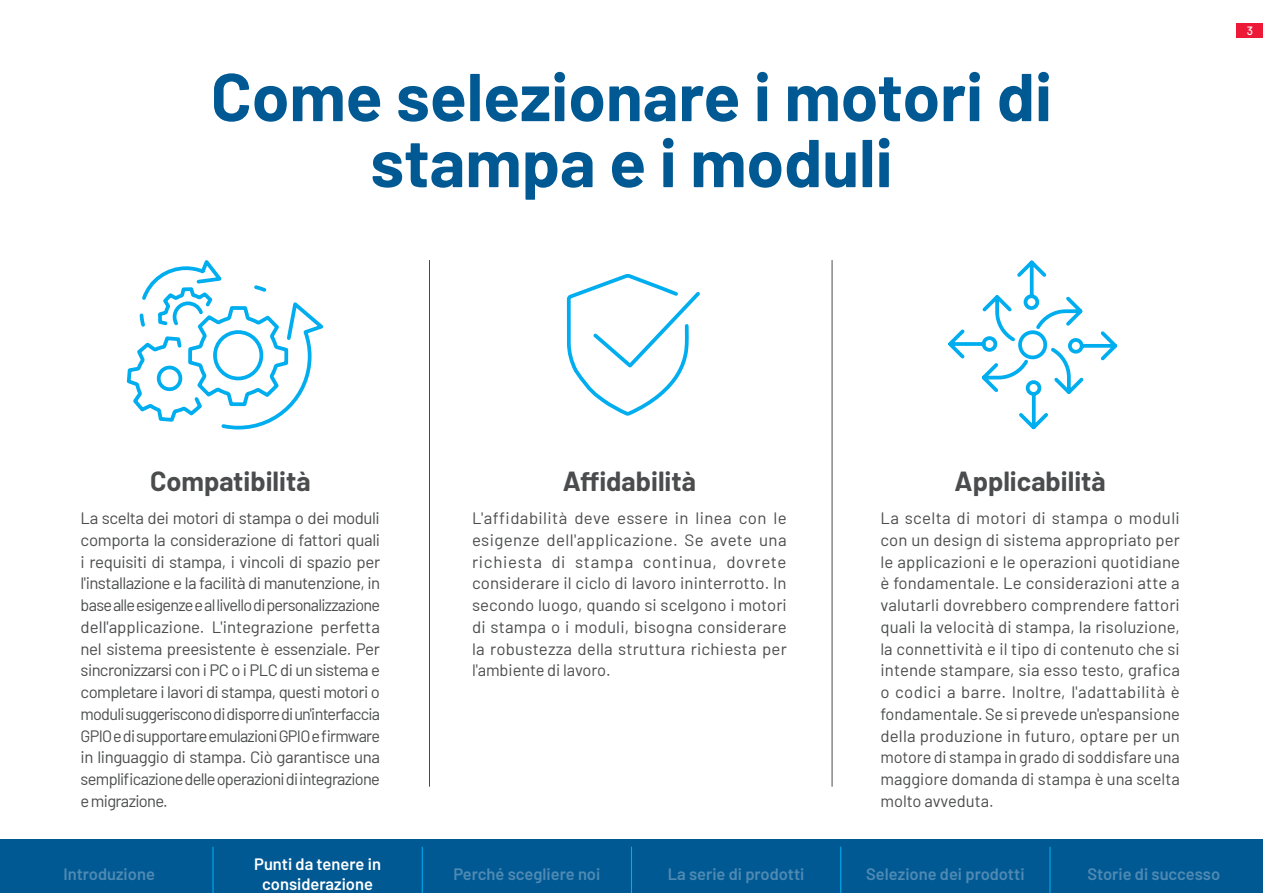
<style>
.page{position:relative;width:1263px;height:893px;background:#fff}
.page>*{position:absolute;margin:0;border:0;box-sizing:border-box;transform-origin:0 0}
.chapter_name{font:700 67.5px/66px "Barlow";color:#015993;text-align:center}
.t1{font:700 27px "Barlow";color:#4b4c4d}
.content01{font:16.5px/21.8px "Barlow";letter-spacing:-.005em;color:#4b4c4d;text-align:justify}
.navigation_none{font:600 16.5px "Barlow";color:#4f8ab3}
.navigation_none-2{font:600 16.5px/19.8px "Barlow";color:#fff;text-align:center}
.t2{font:500 12px "Barlow";color:#fff}
</style>
<div class="page">
<hr style="left:429px;top:260px;width:1px;height:527px;background:#4b4c4d">
<hr style="left:832px;top:260px;width:1px;height:527px;background:#4b4c4d">
<svg style="left:126px;top:260px;width:198px;height:170px"></svg>
<svg style="left:566px;top:274px;width:134px;height:142px"></svg>
<svg style="left:948px;top:260px;width:169px;height:170px"></svg>
<div style="left:0;top:839px;width:1263px;height:54px;background:#015993"></div>
<hr style="left:212px;top:847px;width:2px;height:46px;background:#00aeef">
<hr style="left:422px;top:847px;width:1px;height:46px;background:#00aeef">
<hr style="left:631px;top:847px;width:1px;height:46px;background:#00aeef">
<hr style="left:840px;top:847px;width:1px;height:46px;background:#00aeef">
<hr style="left:1049px;top:847px;width:1px;height:46px;background:#00aeef">
<div style="left:1237px;top:23px;width:26px;height:15px;background:#ed1a37"></div>
<p class="chapter_name" style="left:211px;top:59px;width:843px">Come selezionare i motori di stampa e i moduli</p>
<p class="t2" style="left:1247px;top:22px;width:8px">3</p>
<h1 class="t1" style="left:150px;top:461px;width:162px">Compatibilità</h1>
<p class="content01" style="left:81px;top:506px;width:301px">La scelta dei motori di stampa o dei moduli comporta la considerazione di fattori quali i requisiti di stampa, i vincoli di spazio per l'installazione e la facilità di manutenzione, in base alle esigenze e al livello di personalizzazione dell'applicazione. L'integrazione perfetta nel sistema preesistente è essenziale. Per sincronizzarsi con i PC o i PLC di un sistema e completare i lavori di stampa, questi motori o moduli suggeriscono di disporre di un'interfaccia GPIO e di supportare emulazioni GPIO e firmware in linguaggio di stampa. Ciò garantisce una semplificazione delle operazioni di integrazione e migrazione.</p>
<h1 class="t1" style="left:563px;top:461px;width:135px">Affidabilità</h1>
<p class="content01" style="left:472px;top:506px;width:316px">L'affidabilità deve essere in linea con le esigenze dell'applicazione. Se avete una richiesta di stampa continua, dovrete considerare il ciclo di lavoro ininterrotto. In secondo luogo, quando si scelgono i motori di stampa o i moduli, bisogna considerare la robustezza della struttura richiesta per l'ambiente di lavoro.</p>
<h1 class="t1" style="left:954px;top:461px;width:153px">Applicabilità</h1>
<p class="content01" style="left:880px;top:506px;width:301px">La scelta di motori di stampa o moduli con un design di sistema appropriato per le applicazioni e le operazioni quotidiane è fondamentale. Le considerazioni atte a valutarli dovrebbero comprendere fattori quali la velocità di stampa, la risoluzione, la connettività e il tipo di contenuto che si intende stampare, sia esso testo, grafica o codici a barre. Inoltre, l'adattabilità è fondamentale. Se si prevede un'espansione della produzione in futuro, optare per un motore di stampa in grado di soddisfare una maggiore domanda di stampa è una scelta molto avveduta.</p>
<p class="navigation_none" style="left:63px;top:863px;width:93px">Introduzione</p>
<p class="navigation_none-2" style="left:254px;top:854px;width:128px">Punti da tenere in considerazione</p>
<p class="navigation_none" style="left:453px;top:863px;width:149px">Perché scegliere noi</p>
<p class="navigation_none" style="left:668px;top:863px;width:138px">La serie di prodotti</p>
<p class="navigation_none" style="left:866px;top:863px;width:160px">Selezione dei prodotti</p>
<p class="navigation_none" style="left:1087px;top:863px;width:134px">Storie di successo</p>
</div>
